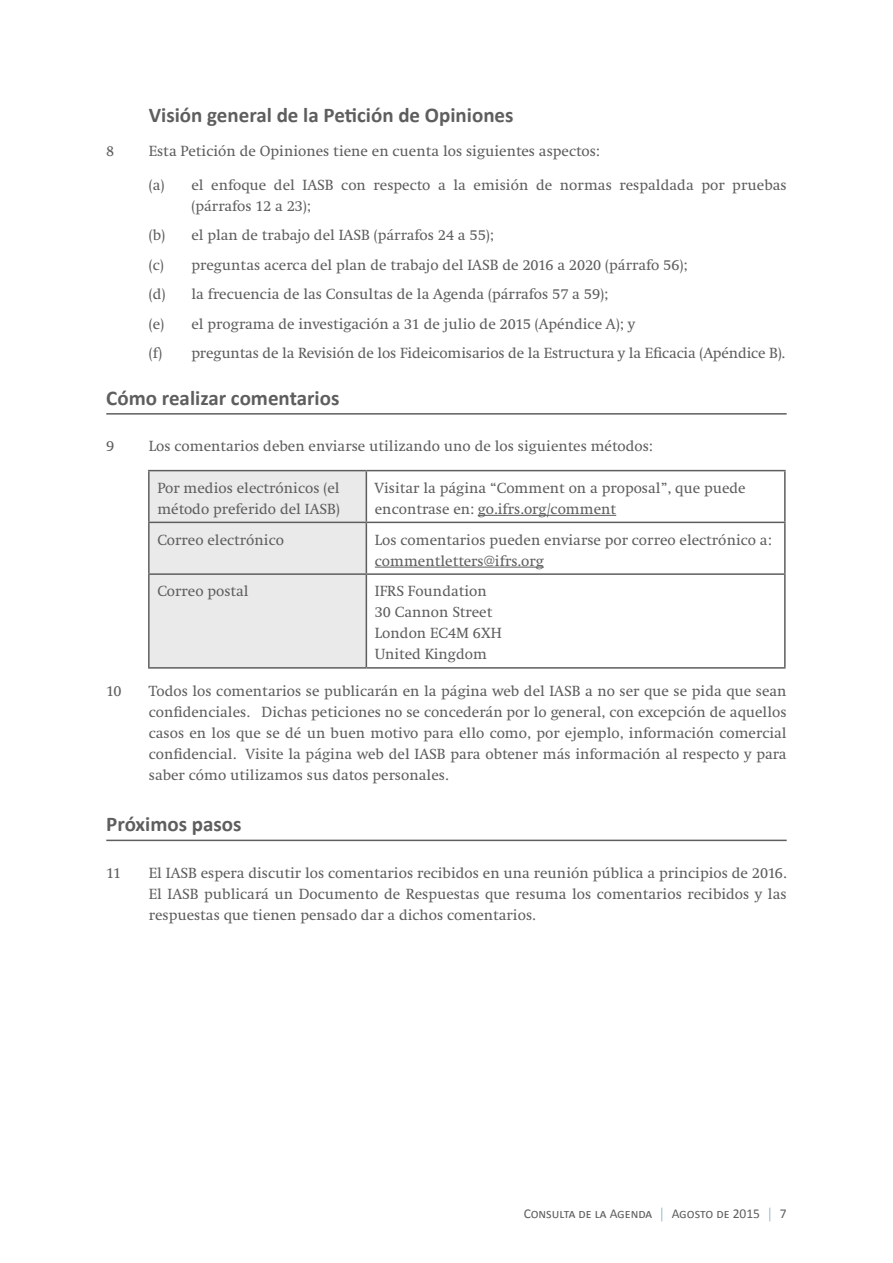
<style>
.page{position:relative;width:893px;height:1263px;background:#fff}
.page>*{position:absolute;margin:0;border:0;box-sizing:border-box;transform-origin:0 0}
.t1{font:700 21px "Calibri";color:#5f5e5e}
.t2{font:15px/21px "Swift LT Pro";color:#5f5e5e}
.t3{font:13.5px "Calibri";color:#5f5e5e}
.s1{font-family:"Swift LT Pro";color:#91b9d3}
</style>
<div class="page">
<hr style="left:106px;top:413px;width:681px;height:2px;background:#5f5e5e">
<hr style="left:106px;top:840px;width:681px;height:1px;background:#5f5e5e">
<div style="left:150px;top:471px;width:216px;height:196px;background:#eaeaea"></div>
<hr style="left:148px;top:470px;width:218px;height:1px;background:#5f5e5e">
<hr style="left:148px;top:471px;width:2px;height:51px;background:#5f5e5e">
<hr style="left:366px;top:470px;width:420px;height:1px;background:#5f5e5e">
<hr style="left:366px;top:471px;width:1px;height:51px;background:#5f5e5e">
<hr style="left:784px;top:471px;width:2px;height:51px;background:#5f5e5e">
<hr style="left:148px;top:522px;width:218px;height:1px;background:#5f5e5e">
<hr style="left:148px;top:523px;width:2px;height:50px;background:#5f5e5e">
<hr style="left:366px;top:522px;width:420px;height:1px;background:#5f5e5e">
<hr style="left:366px;top:523px;width:1px;height:50px;background:#5f5e5e">
<hr style="left:784px;top:523px;width:2px;height:50px;background:#5f5e5e">
<hr style="left:148px;top:573px;width:218px;height:2px;background:#5f5e5e">
<hr style="left:148px;top:575px;width:2px;height:92px;background:#5f5e5e">
<hr style="left:366px;top:573px;width:420px;height:2px;background:#5f5e5e">
<hr style="left:366px;top:575px;width:1px;height:92px;background:#5f5e5e">
<hr style="left:784px;top:575px;width:2px;height:92px;background:#5f5e5e">
<hr style="left:148px;top:667px;width:218px;height:2px;background:#5f5e5e">
<hr style="left:366px;top:667px;width:420px;height:2px;background:#5f5e5e">
<hr style="left:478px;top:515px;width:138px;height:1px;background:#5f5e5e">
<hr style="left:375px;top:567px;width:169px;height:1px;background:#5f5e5e">
<h1 class="t1" style="left:149px;top:102px;width:366px">Visión general de la Petición de Opiniones</h1>
<p class="t2" style="left:106px;top:140px;width:10px">8</p>
<p class="t2" style="left:149px;top:140px;width:452px">Esta Petición de Opiniones tiene en cuenta los siguientes aspectos:</p>
<p class="t2" style="left:191px;top:174px;width:597px;text-indent:-43px">(a) el enfoque del IASB con respecto a la emisión de normas respaldada por pruebas (párrafos 12 a 23);</p>
<p class="t2" style="left:149px;top:220px;width:638px;line-height:29.5px">(b) el plan de trabajo del IASB (párrafos 24 a 55);<br>(c) preguntas acerca del plan de trabajo del IASB de 2016 a 2020 (párrafo 56);<br>(d) la frecuencia de las Consultas de la Agenda (párrafos 57 a 59);<br>(e) el programa de investigación a 31 de julio de 2015 (Apéndice A); y<br>(f) preguntas de la Revisión de los Fideicomisarios de la Estructura y la Eficacia (Apéndice B).</p>
<h1 class="t1" style="left:106px;top:384px;width:235px">Cómo realizar comentarios</h1>
<p class="t2" style="left:106px;top:436px;width:10px">9</p>
<p class="t2" style="left:149px;top:436px;width:505px">Los comentarios deben enviarse utilizando uno de los siguientes métodos:</p>
<p class="t2" style="left:157px;top:477px;width:184px">Por medios electrónicos (el método preferido del IASB)</p>
<p class="t2" style="left:375px;top:477px;width:372px">Visitar la página “Comment on a proposal”, que puede encontrase en: go.ifrs.org/comment</p>
<p class="t2" style="left:157px;top:529px;width:128px">Correo electrónico</p>
<p class="t2" style="left:375px;top:529px;width:398px">Los comentarios pueden enviarse por correo electrónico a: commentletters@ifrs.org</p>
<p class="t2" style="left:157px;top:581px;width:93px">Correo postal</p>
<p class="t2" style="left:375px;top:581px;width:128px">IFRS Foundation<br>30 Cannon Street<br>London EC4M 6XH<br>United Kingdom</p>
<p class="t2" style="left:106px;top:681px;width:17px">10</p>
<p class="t2" style="left:149px;top:681px;width:639px;text-align:justify">Todos los comentarios se publicarán en la página web del IASB a no ser que se pida que sean confidenciales. Dichas peticiones no se concederán por lo general, con excepción de aquellos casos en los que se dé un buen motivo para ello como, por ejemplo, información comercial confidencial. Visite la página web del IASB para obtener más información al respecto y para saber cómo utilizamos sus datos personales.</p>
<h1 class="t1" style="left:106px;top:811px;width:137px">Próximos pasos</h1>
<p class="t2" style="left:106px;top:862px;width:17px">11</p>
<p class="t2" style="left:149px;top:862px;width:639px;text-align:justify">El IASB espera discutir los comentarios recibidos en una reunión pública a principios de 2016.<br>El IASB publicará un Documento de Respuestas que resuma los comentarios recibidos y las respuestas que tienen pensado dar a dichos comentarios.</p>
<p class="t3" style="left:524px;top:1205px;width:264px">Consulta de la Agenda <span class="s1">|</span> Agosto de 2015 <span class="s1">|</span> 7</p>
</div>
